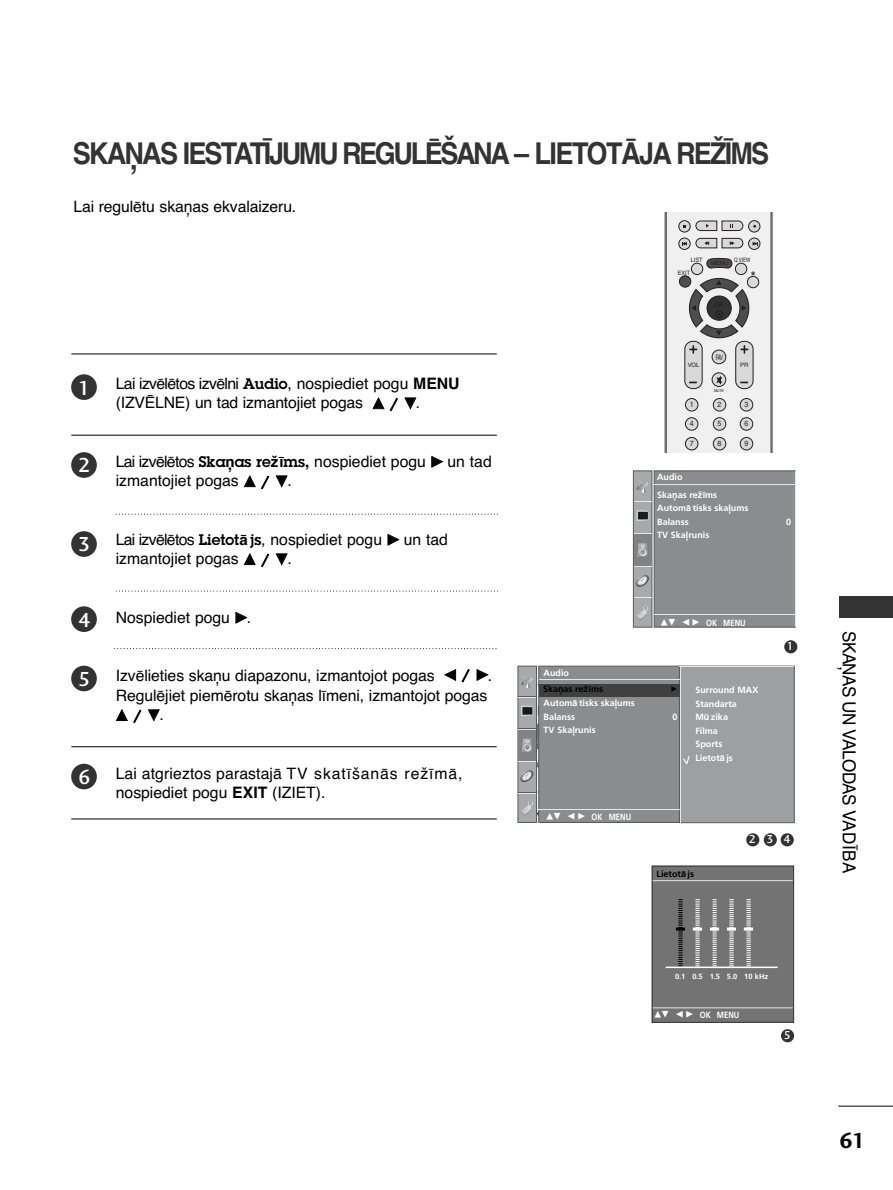
<style>
.page{position:relative;width:893px;height:1190px;background:#fff}
.page>*{position:absolute;margin:0;border:0;box-sizing:border-box;transform-origin:0 0}
.t1{font:700 30px "Helvetica CE";letter-spacing:-.07em;color:#333;scale:.9 1}
.t2{font:22.5px "Charlotte Sans Bold Plain";color:#000}
.t3{font:21px "Charlotte Sans Medium Plain";color:#fff}
.t4{font:18px "Helvetica CE";letter-spacing:-.03em;color:#000;scale:.95 1}
.t5{font:15.75px/19.5px "Helvetica CE";letter-spacing:-.005em;color:#000}
.t6{font:15px "Helvetica";color:#231f20;scale:.94 1}
.t7{font:12px "Charlotte Sans Medium Plain";color:#fff}
.t8{font:12px "FZDING33";color:#000}
.t9{font:700 9px/13.5px "Frutiger";color:#fff}
.t10{font:700 9px "Frutiger";color:#fff;scale:.85 1}
.t11{font:700 9px "Frutiger";color:#000}
.t12{font:700 7.5px "Frutiger";color:#fff}
.t13{font:7.5px "Helvetica";color:#231f20;scale:.94 1}
.t14{font:7.5px "Helvetica";color:#231f20;scale:.58 1}
.t15{font:6px "Helvetica";color:#231f20}
.t16{font:6px "Helvetica";color:#231f20;scale:.75 1}
.t17{font:6px "Helvetica";color:#231f20;scale:.92 1}
.t18{font:6px "Helvetica";color:#231f20;scale:.94 1}
.t19{font:6px "FZDING33";color:#000}
.t20{font:3.9px "Helvetica";color:#231f20;scale:.94 1}
.s1{font-family:"Lubalin Graph";font-weight:600;font-size:15px}
.s2{font-weight:700}
.s3{font-family:"FZDING33";font-size:12px}
.s4{font-family:"Charlotte Sans Book Plain"}
.s5{font-weight:700;font-size:15px}
.s6{font-family:"Charlotte Sans Book Plain";font-size:15.75px}
.s7{font-family:"Helvetica CE";font-size:15.75px}
.s8{font-family:"Helvetica CE"}
.s9{font-family:"FZDING33";font-weight:400;font-size:7.5px}
</style>
<div class="page">
<div style="left:784px;top:640px;width:13px;height:13px;background:#333;border-radius:50%"></div>
<div style="left:653px;top:470px;width:142px;height:157px;background:#8a8c8f;border:1px solid #57585a"></div>
<div style="left:633px;top:470px;width:19px;height:157px;background:#a8a9ad;border:1px solid #57585a"></div>
<hr style="left:654px;top:484px;width:141px;height:1px;background:#e6e7e9">
<hr style="left:654px;top:614px;width:141px;height:1px;background:#e6e7e9">
<hr style="left:795px;top:471px;width:1px;height:156px;background:#e6e7e9">
<svg style="left:636px;top:481px;width:12px;height:12px"></svg>
<svg style="left:636px;top:510px;width:13px;height:11px"></svg>
<div style="left:638px;top:512px;width:10px;height:7px;background:#1a1a1a"></div>
<svg style="left:634px;top:574px;width:15px;height:13px"></svg>
<svg style="left:637px;top:606px;width:11px;height:14px"></svg>
<svg style="left:633px;top:501px;width:18px;height:1px"></svg>
<svg style="left:633px;top:533px;width:18px;height:1px"></svg>
<svg style="left:633px;top:565px;width:18px;height:1px"></svg>
<svg style="left:633px;top:597px;width:18px;height:1px"></svg>
<div style="left:633px;top:534px;width:18px;height:31px;background:#808285"></div>
<svg style="left:637px;top:543px;width:10px;height:13px"></svg>
<div style="left:763px;top:833px;width:13px;height:13px;background:#333;border-radius:50%"></div>
<div style="left:780px;top:833px;width:13px;height:13px;background:#333;border-radius:50%"></div>
<div style="left:746px;top:833px;width:13px;height:13px;background:#333;border-radius:50%"></div>
<div style="left:538px;top:665px;width:142px;height:157px;background:#8a8c8f;border:1px solid #57585a"></div>
<div style="left:517px;top:665px;width:20px;height:157px;background:#a8a9ad;border:1px solid #57585a"></div>
<div style="left:679px;top:665px;width:115px;height:158px;background:#9d9fa2;border:1px solid #57585a"></div>
<hr style="left:539px;top:679px;width:140px;height:1px;background:#e6e7e9">
<hr style="left:679px;top:666px;width:115px;height:1px;background:#e6e7e9">
<hr style="left:680px;top:666px;width:1px;height:156px;background:#e6e7e9">
<hr style="left:538px;top:809px;width:141px;height:1px;background:#e6e7e9">
<svg style="left:521px;top:675px;width:19px;height:15px"></svg>
<svg style="left:521px;top:704px;width:19px;height:12px"></svg>
<div style="left:522px;top:707px;width:10px;height:7px;background:#1a1a1a"></div>
<svg style="left:518px;top:696px;width:35px;height:2px"></svg>
<svg style="left:518px;top:723px;width:35px;height:99px"></svg>
<div style="left:539px;top:684px;width:141px;height:12px;background:#404040"></div>
<svg style="left:683px;top:756px;width:7px;height:8px"></svg>
<div style="left:838px;top:596px;width:54px;height:22px;background:#333"></div>
<hr style="left:838px;top:1105px;width:54px;height:1px;background:#000">
<hr style="left:71px;top:354px;width:425px;height:1px;background:#000">
<hr style="left:71px;top:435px;width:425px;height:1px;background:#000">
<hr style="left:71px;top:746px;width:425px;height:1px;background:#000">
<svg style="left:116px;top:514px;width:382px;height:1px"></svg>
<svg style="left:116px;top:591px;width:382px;height:1px"></svg>
<svg style="left:115px;top:648px;width:382px;height:1px"></svg>
<hr style="left:71px;top:818px;width:425px;height:1px;background:#000">
<div style="left:652px;top:866px;width:141px;height:155px;background:#737373"></div>
<div style="left:651px;top:865px;width:143px;height:158px;border:1px solid #333"></div>
<hr style="left:652px;top:880px;width:140px;height:1px;background:#e6e6e6">
<hr style="left:652px;top:1007px;width:140px;height:1px;background:#e6e6e6">
<svg style="left:676px;top:899px;width:9px;height:67px"></svg>
<svg style="left:692px;top:899px;width:10px;height:67px"></svg>
<svg style="left:710px;top:899px;width:9px;height:67px"></svg>
<svg style="left:727px;top:899px;width:9px;height:67px"></svg>
<svg style="left:743px;top:899px;width:10px;height:67px"></svg>
<hr style="left:665px;top:966px;width:112px;height:2px;background:#fff">
<div style="left:71px;top:374px;width:26px;height:26px;background:#333;border-radius:50%"></div>
<div style="left:71px;top:452px;width:26px;height:26px;background:#333;border-radius:50%"></div>
<div style="left:71px;top:531px;width:26px;height:26px;background:#333;border-radius:50%"></div>
<div style="left:71px;top:606px;width:26px;height:26px;background:#333;border-radius:50%"></div>
<div style="left:71px;top:665px;width:26px;height:26px;background:#333;border-radius:50%"></div>
<div style="left:71px;top:763px;width:26px;height:26px;background:#333;border-radius:50%"></div>
<div style="left:781px;top:1029px;width:13px;height:13px;background:#333;border-radius:50%"></div>
<svg style="left:664px;top:213px;width:108px;height:239px"></svg>
<h1 class="t1" style="left:73px;top:142px;width:775px">SKAŅAS IESTATĪJUMU REGULĒŠANA – LIETOTĀJA REŽĪMS</h1>
<p class="t5" style="left:73px;top:198px;width:224px">Lai regulētu skaņas ekvalaizeru.</p>
<h3 class="t3" style="left:78px;top:380px;width:14px">1</h3>
<p class="t5" style="left:116px;top:375px;width:345px">Lai izvēlētos izvēlni <span class="s1">Audio</span>, nospiediet pogu <span class="s2">MENU </span>(IZVĒLNE) un tad izmantojiet pogas <span class="s3">D</span> <span class="s4">/</span> <span class="s3">E</span><span class="s4">.</span></p>
<h3 class="t3" style="left:78px;top:457px;width:14px">2</h3>
<p class="t5" style="left:116px;top:453px;width:377px">Lai izvēlētos <span class="s1">Ska</span><span class="s5">ņ</span><span class="s1">as re</span><span class="s5">žī</span><span class="s1">ms</span><span class="s2">,</span> nospiediet pogu <span class="s3">G</span> un tad izmantojiet pogas <span class="s3">D</span> <span class="s4">/</span> <span class="s3">E</span>.</p>
<h3 class="t3" style="left:78px;top:536px;width:14px">3</h3>
<p class="t5" style="left:116px;top:531px;width:334px">Lai izvēlētos <span class="s1">Lietot</span><span class="s5">ā</span> <span class="s1">js</span>, nospiediet pogu <span class="s3">G</span> un tad izmantojiet pogas <span class="s3">D</span> <span class="s4">/</span> <span class="s3">E</span>.</p>
<h3 class="t3" style="left:78px;top:612px;width:14px">4</h3>
<p class="t5" style="left:116px;top:609px;width:137px">Nospiediet pogu <span class="s3">G</span>.</p>
<h3 class="t3" style="left:78px;top:671px;width:14px">5</h3>
<p class="t5" style="left:116px;top:667px;width:378px">Izvēlieties skaņu diapazonu, izmantojot pogas <span class="s3">F</span> <span class="s4">/</span> <span class="s3">G</span>.<br>Regulējiet piemērotu skaņas līmeni, izmantojot pogas</p>
<p class="t8" style="left:116px;top:710px;width:49px">D <span class="s6">/</span> E<span class="s7">.</span></p>
<h3 class="t3" style="left:78px;top:769px;width:14px">6</h3>
<p class="t5" style="left:116px;top:765px;width:348px">Lai atgrieztos parastajā TV skatīšanās režīmā, nospiediet pogu <span class="s2">EXIT</span> (IZIET).</p>
<p class="t18" style="left:690px;top:258px;width:14px">LIST</p>
<p class="t16" style="left:734px;top:258px;width:23px">Q.VIEW</p>
<p class="t15" style="left:711px;top:261px;width:19px">MENU</p>
<p class="t17" style="left:678px;top:270px;width:15px">EXIT</p>
<p class="t6" style="left:750px;top:271px;width:7px">*</p>
<p class="t14" style="left:715px;top:354px;width:14px">FAV</p>
<p class="t20" style="left:714px;top:389px;width:12px">MUTE</p>
<p class="t15" style="left:687px;top:363px;width:13px">VOL</p>
<p class="t15" style="left:740px;top:363px;width:10px">PR</p>
<p class="t13" style="left:689px;top:402px;width:6px">1</p>
<p class="t13" style="left:717px;top:402px;width:6px">2</p>
<p class="t13" style="left:744px;top:402px;width:6px">3</p>
<p class="t13" style="left:689px;top:421px;width:6px">4</p>
<p class="t13" style="left:717px;top:421px;width:6px">5</p>
<p class="t13" style="left:744px;top:421px;width:6px">6</p>
<p class="t13" style="left:689px;top:441px;width:6px">7</p>
<p class="t13" style="left:717px;top:441px;width:6px">8</p>
<p class="t13" style="left:744px;top:441px;width:6px">9</p>
<p class="t9" style="left:657px;top:471px;width:27px">Audio</p>
<p class="t9" style="left:657px;top:488px;width:93px">Ska<span class="s8">ņ</span>as re<span class="s8">žī</span>ms<br>Autom<span class="s8">ā</span> tisks ska<span class="s8">ļ</span>ums<br>Balanss</p>
<p class="t9" style="left:657px;top:529px;width:54px">TV Ska<span class="s8">ļ</span>runis</p>
<p class="t9" style="left:786px;top:515px;width:7px">0</p>
<p class="t10" style="left:660px;top:619px;width:102px"><span class="s9">DE F G</span> OK MENU</p>
<p class="t9" style="left:543px;top:666px;width:27px">Audio</p>
<p class="t9" style="left:543px;top:697px;width:93px">Autom<span class="s8">ā</span> tisks ska<span class="s8">ļ</span>ums<br>Balanss</p>
<p class="t11" style="left:543px;top:685px;width:62px">Ska<span class="s8">ņ</span>as re<span class="s8">žī</span>ms</p>
<p class="t19" style="left:671px;top:686px;width:7px">G</p>
<p class="t9" style="left:672px;top:710px;width:7px">0</p>
<p class="t9" style="left:543px;top:724px;width:54px">TV Ska<span class="s8">ļ</span>runis</p>
<p class="t9" style="left:695px;top:684px;width:65px">Surround MAX<br>Standarta<br>M<span class="s8">ū</span> zika<br>Filma<br>Sports<br>Lietot<span class="s8">ā</span> js</p>
<p class="t10" style="left:546px;top:813px;width:102px"><span class="s9">DE F G</span> OK MENU</p>
<p class="t7" style="left:787px;top:641px;width:9px">1</p>
<p class="t11" style="left:656px;top:870px;width:39px">Lietot<span class="s8">ā</span> js</p>
<p class="t7" style="left:749px;top:834px;width:43px">234</p>
<p class="t12" style="left:675px;top:973px;width:95px">0.1 0.5 1.5 5.0 10 kHz</p>
<p class="t10" style="left:654px;top:1011px;width:102px"><span class="s9">DE F G</span> OK MENU</p>
<p class="t7" style="left:783px;top:1030px;width:9px">5</p>
<p class="t4" style="left:855px;top:631px;width:257px;rotate:90deg">SKAŅAS UN VALODAS VADĪBA</p>
<h2 class="t2" style="left:839px;top:1132px;width:28px">61</h2>
</div>
